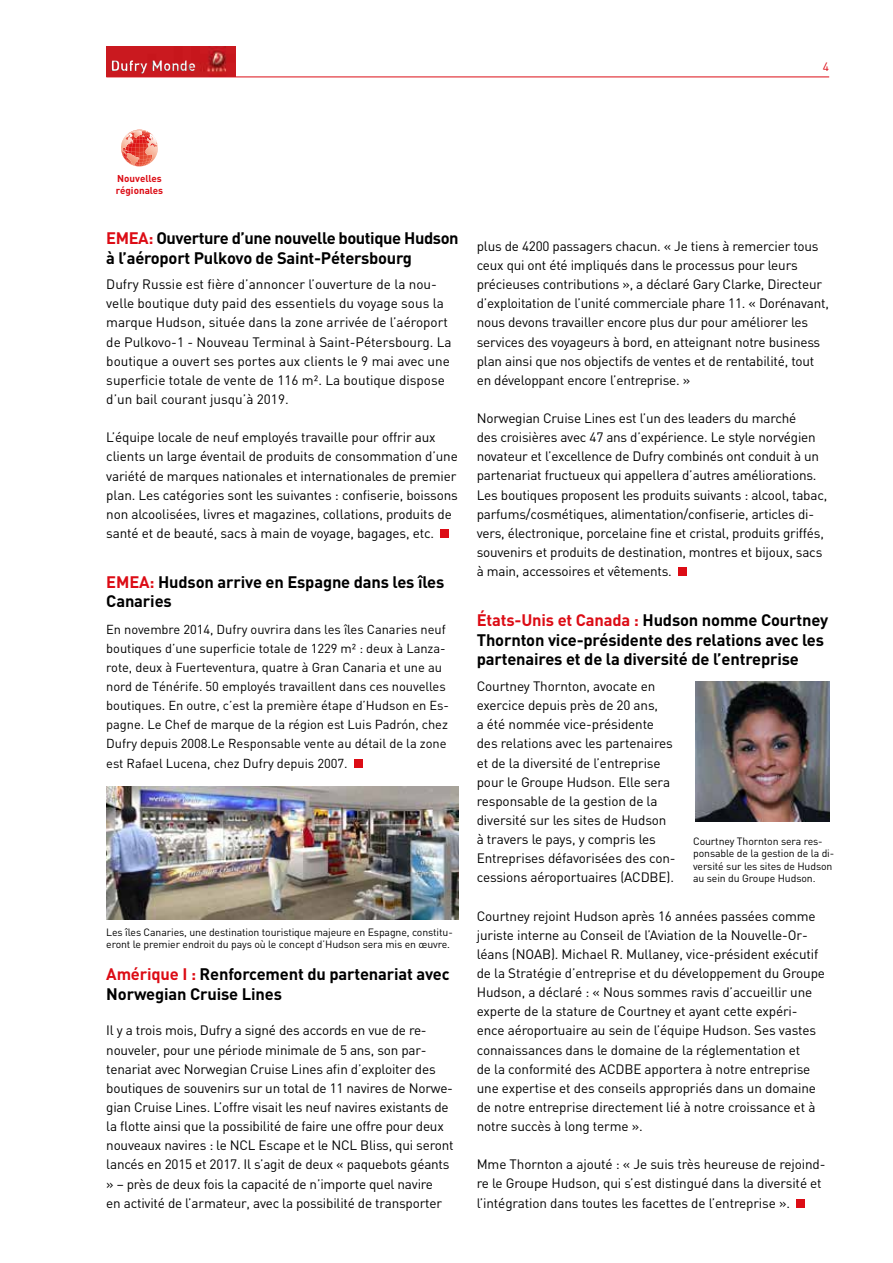
<style>
.page{position:relative;width:893px;height:1263px;background:#fff}
.page>*{position:absolute;margin:0;border:0;box-sizing:border-box;transform-origin:0 0}
.t1{font:700 16.5px/19.8px "DIN";letter-spacing:-.01em;color:#000}
.t2{font:700 14.7px "DIN";color:#fff}
.t3{font:13.5px/19.2px "DIN";letter-spacing:-.015em;color:#000}
.t4{font:12.9px/19.2px "DIN";letter-spacing:-.005em;color:#000}
.t5{font:12px "DIN";color:#dc0c15}
.t6{font:10.5px/12.6px "DIN";letter-spacing:-.01em;color:#000}
.t7{font:700 9.9px/12px "DIN";color:#dc0c15}
.s1{color:#dc0c15}
</style>
<div class="page">
<hr style="left:106px;top:77px;width:723px;height:1px;background:#dc0c15">
<div style="left:441px;top:529px;width:8px;height:9px;background:#dc0c15"></div>
<div style="left:354px;top:759px;width:8px;height:8px;background:#dc0c15"></div>
<div style="left:678px;top:568px;width:9px;height:8px;background:#dc0c15"></div>
<div style="left:796px;top:1199px;width:8px;height:9px;background:#dc0c15"></div>
<img style="left:695px;top:681px;width:134px;height:141px">
<img style="left:106px;top:787px;width:353px;height:132px">
<img style="left:106px;top:47px;width:130px;height:30px">
<div style="left:111px;top:58px;width:87px;height:17px;background:#c61c1f"></div>
<div style="left:110px;top:58px;width:85px;height:17px;background:#000;opacity:.75"></div>
<svg style="left:121px;top:130px;width:37px;height:37px"></svg>
<p class="t2" style="left:110px;top:56px;width:87px">Dufry Monde</p>
<p class="t5" style="left:823px;top:59px;width:8px">4</p>
<p class="t7" style="left:116px;top:172px;width:49px">Nouvelles régionales</p>
<p class="t1" style="left:106px;top:228px;width:354px"><span class="s1">EMEA:</span> Ouverture d’une nouvelle boutique Hudson à l’aéroport Pulkovo de Saint-Pétersbourg</p>
<p class="t3" style="left:106px;top:274px;width:347px">Dufry Russie est fière d’annoncer l’ouverture de la nou&shy;velle boutique duty paid des essentiels du voyage sous la marque Hudson, située dans la zone arrivée de l’aéroport de Pulkovo-1 - Nouveau Terminal à Saint-Pétersbourg. La boutique a ouvert ses portes aux clients le 9 mai avec une superficie totale de vente de 116 m². La boutique dispose d’un bail courant jusqu’à 2019.</p>
<p class="t3" style="left:106px;top:427px;width:353px">L’équipe locale de neuf employés travaille pour offrir aux clients un large éventail de produits de consommation d’une variété de marques nationales et internationales de premier plan. Les catégories sont les suivantes : confiserie, boissons non alcoolisées, livres et magazines, collations, produits de santé et de beauté, sacs à main de voyage, bagages, etc.</p>
<p class="t1" style="left:106px;top:571px;width:340px"><span class="s1">EMEA:</span> Hudson arrive en Espagne dans les îles<br>Canaries</p>
<p class="t4" style="left:106px;top:619px;width:344px">En novembre 2014, Dufry ouvrira dans les îles Canaries neuf boutiques d’une superficie totale de 1229 m² : deux à Lanza&shy;rote, deux à Fuerteventura, quatre à Gran Canaria et une au nord de Ténérife. 50 employés travaillent dans ces nouvelles boutiques. En outre, c’est la première étape d’Hudson en Es&shy;pagne. Le Chef de marque de la région est Luis Padrón, chez Dufry depuis 2008.Le Responsable vente au détail de la zone est Rafael Lucena, chez Dufry depuis 2007.</p>
<p class="t6" style="left:106px;top:925px;width:348px">Les îles Canaries, une destination touristique majeure en Espagne, constitu&shy;eront le premier endroit du pays où le concept d’Hudson sera mis en œuvre.</p>
<p class="t1" style="left:106px;top:963px;width:345px"><span class="s1">Amérique I :</span> Renforcement du partenariat avec<br>Norwegian Cruise Lines</p>
<p class="t3" style="left:106px;top:1021px;width:349px">Il y a trois mois, Dufry a signé des accords en vue de re&shy;nouveler, pour une période minimale de 5 ans, son par&shy;tenariat avec Norwegian Cruise Lines afin d’exploiter des boutiques de souvenirs sur un total de 11 navires de Norwe&shy;gian Cruise Lines. L’offre visait les neuf navires existants de la flotte ainsi que la possibilité de faire une offre pour deux nouveaux navires : le NCL Escape et le NCL Bliss, qui seront lancés en 2015 et 2017. Il s’agit de deux « paquebots géants » – près de deux fois la capacité de n’importe quel navire<br>en activité de l’armateur, avec la possibilité de transporter</p>
<p class="t3" style="left:477px;top:236px;width:354px">plus de 4200 passagers chacun. « Je tiens à remercier tous ceux qui ont été impliqués dans le processus pour leurs précieuses contributions », a déclaré Gary Clarke, Directeur d’exploitation de l’unité commerciale phare 11. « Dorénavant, nous devons travailler encore plus dur pour améliorer les services des voyageurs à bord, en atteignant notre business plan ainsi que nos objectifs de ventes et de rentabilité, tout en développant encore l’entreprise. »</p>
<p class="t3" style="left:477px;top:408px;width:352px">Norwegian Cruise Lines est l’un des leaders du marché<br>des croisières avec 47 ans d’expérience. Le style norvégien novateur et l’excellence de Dufry combinés ont conduit à un partenariat fructueux qui appellera d’autres améliorations.<br>Les boutiques proposent les produits suivants : alcool, tabac, parfums/cosmétiques, alimentation/confiserie, articles di&shy;vers, électronique, porcelaine fine et cristal, produits griffés, souvenirs et produits de destination, montres et bijoux, sacs à main, accessoires et vêtements.</p>
<p class="t1" style="left:477px;top:609px;width:353px"><span class="s1">États-Unis et Canada :</span> Hudson nomme Courtney<br>Thornton vice-présidente des relations avec les partenaires et de la diversité de l’entreprise</p>
<p class="t3" style="left:477px;top:676px;width:200px">Courtney Thornton, avocate en exercice depuis près de 20 ans,<br>a été nommée vice-présidente des relations avec les partenaires et de la diversité de l’entreprise pour le Groupe Hudson. Elle sera responsable de la gestion de la diversité sur les sites de Hudson à travers le pays, y compris les<br>Entreprises défavorisées des con&shy;cessions aéroportuaires (ACDBE).</p>
<p class="t3" style="left:477px;top:906px;width:350px">Courtney rejoint Hudson après 16 années passées comme juriste interne au Conseil de l’Aviation de la Nouvelle-Or&shy;léans (NOAB). Michael R. Mullaney, vice-président exécutif de la Stratégie d’entreprise et du développement du Groupe Hudson, a déclaré : « Nous sommes ravis d’accueillir une experte de la stature de Courtney et ayant cette expéri&shy;ence aéroportuaire au sein de l’équipe Hudson. Ses vastes connaissances dans le domaine de la réglementation et<br>de la conformité des ACDBE apportera à notre entreprise une expertise et des conseils appropriés dans un domaine de notre entreprise directement lié à notre croissance et à notre succès à long terme ».</p>
<p class="t3" style="left:477px;top:1154px;width:350px">Mme Thornton a ajouté : « Je suis très heureuse de rejoind&shy;re le Groupe Hudson, qui s’est distingué dans la diversité et l’intégration dans toutes les facettes de l’entreprise ».</p>
<p class="t6" style="left:693px;top:834px;width:143px">Courtney Thornton sera res&shy;ponsable de la gestion de la di&shy;versité sur les sites de Hudson au sein du Groupe Hudson.</p>
</div>
